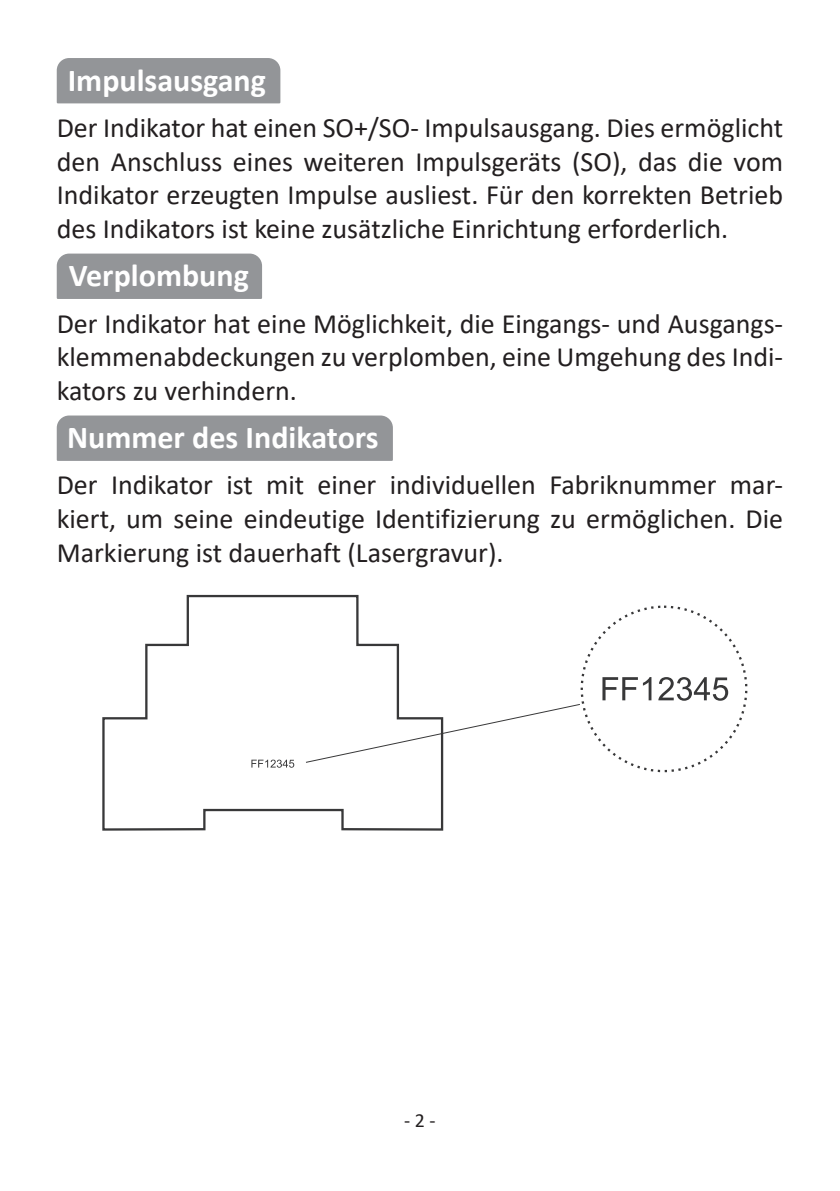
<style>
.page{position:relative;width:840px;height:1191px;background:#fff}
.page>*{position:absolute;margin:0;border:0;box-sizing:border-box;transform-origin:0 0}
.t1{font:700 32px "Calibri";color:#fff}
.t2{font:28px/33.6px "Calibri";color:#231f20;text-align:justify}
.t3{font:20px "Calibri";color:#231f20}
</style>
<div class="page">
<svg style="left:102px;top:594px;width:342px;height:237px"></svg>
<svg style="left:602px;top:677px;width:125px;height:23px"></svg>
<svg style="left:251px;top:759px;width:43px;height:8px"></svg>
<svg style="left:305px;top:703px;width:275px;height:60px"></svg>
<div style="left:57px;top:58px;width:223px;height:45px;background:#939598"></div>
<div style="left:57px;top:253px;width:205px;height:46px;background:#939598"></div>
<div style="left:57px;top:415px;width:335px;height:46px;background:#939598"></div>
<p class="t1" style="left:68px;top:58px;width:200px">Impulsausgang</p>
<p class="t2" style="left:57px;top:110px;width:727px">Der Indikator hat einen SO+/SO- Impulsausgang. Dies ermöglicht den Anschluss eines weiteren Impulsgeräts (SO), das die vom Indikator erzeugten Impulse ausliest. Für den korrekten Betrieb des Indikators ist keine zusätzliche Einrichtung erforderlich.</p>
<p class="t1" style="left:69px;top:253px;width:181px">Verplombung</p>
<p class="t2" style="left:57px;top:306px;width:727px">Der Indikator hat eine Möglichkeit, die Eingangs- und Ausgangs&shy;klemmenabdeckungen zu verplomben, eine Umgehung des Indi&shy;kators zu verhindern.</p>
<p class="t1" style="left:67px;top:415px;width:313px">Nummer des Indikators</p>
<p class="t2" style="left:57px;top:468px;width:727px">Der Indikator ist mit einer individuellen Fabriknummer mar&shy;kiert, um seine eindeutige Identifizierung zu ermöglichen. Die Markierung ist dauerhaft (Lasergravur).</p>
<p class="t3" style="left:404px;top:1106px;width:33px">- 2 -</p>
</div>
